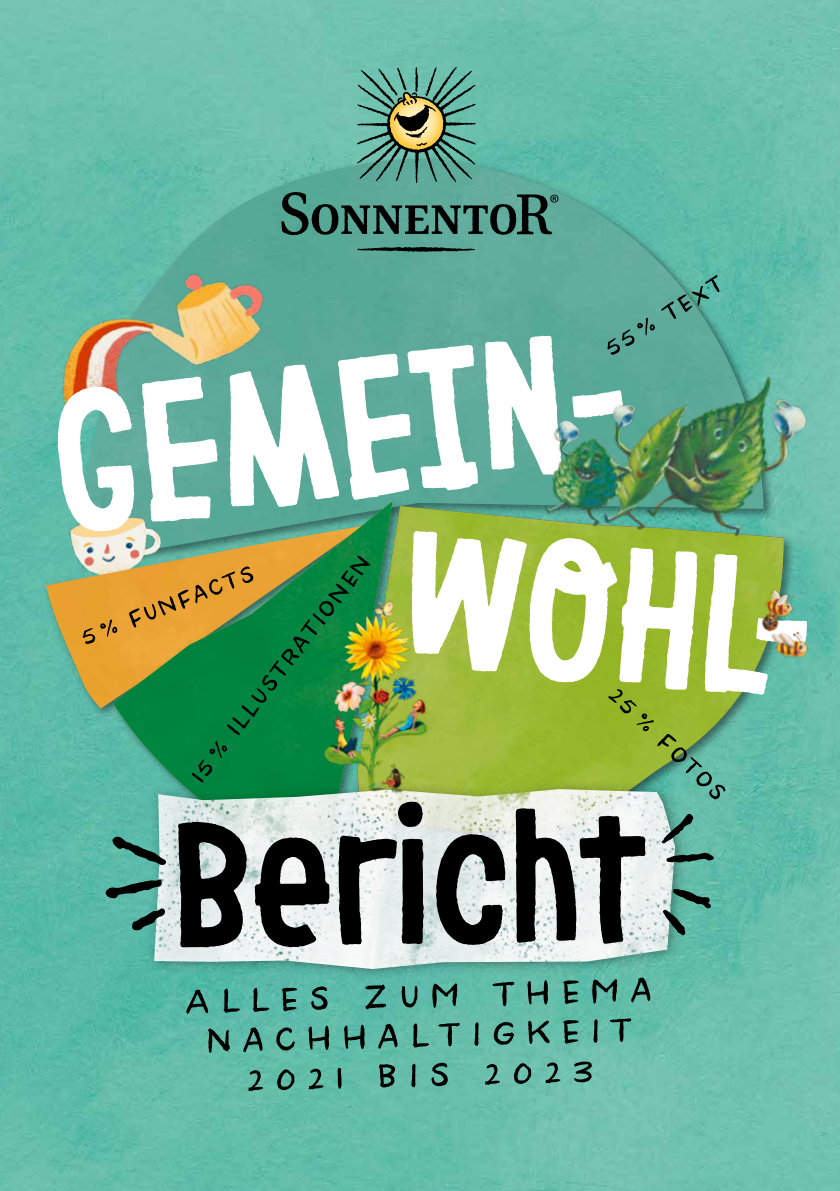
<style>
.page{position:relative;width:840px;height:1191px;background:#fff}
.page>*{position:absolute;margin:0;border:0;box-sizing:border-box;transform-origin:0 0}
.t1{font:188px "Le Osler Rough";color:#fff}
.t2{font:184.4px "Le Osler Rough";color:#fff}
.t3{font:165.4px "Le Osler Rough";letter-spacing:-.005em;color:#000}
.t4{font:73.8px "The Perfect Match Small Sans";color:#000}
.t5{font:50.6px "The Perfect Match Small Sans";color:#000}
.s1{font-size:188px}
</style>
<div class="page">
<img style="left:0;top:0;width:839px;height:1191px">
<img style="left:73px;top:159px;width:690px;height:344px">
<img style="left:31px;top:480px;width:160px;height:138px">
<div style="left:42px;top:522px;width:333px;height:198px;background:#000;opacity:.44"></div>
<img style="left:46px;top:525px;width:64px;height:183px">
<img style="left:30px;top:236px;width:263px;height:197px">
<img style="left:403px;top:506px;width:380px;height:328px">
<div style="left:110px;top:498px;width:293px;height:370px;background:#000;opacity:.44"></div>
<img style="left:113px;top:501px;width:279px;height:335px">
<div style="left:146px;top:780px;width:541px;height:201px;background:#000;opacity:.4"></div>
<img style="left:154px;top:789px;width:520px;height:180px">
<svg style="left:665px;top:852px;width:48px;height:10px"></svg>
<svg style="left:661px;top:813px;width:32px;height:30px"></svg>
<svg style="left:662px;top:889px;width:49px;height:46px;background:#5c968a"></svg>
<svg style="left:281px;top:192px;width:277px;height:43px;background:#40766a"></svg>
<svg style="left:357px;top:246px;width:117px;height:6px"></svg>
<svg style="left:356px;top:67px;width:119px;height:116px;background:#64977f"></svg>
<svg style="left:112px;top:836px;width:54px;height:29px;background:#4d897e"></svg>
<svg style="left:105px;top:879px;width:57px;height:19px"></svg>
<svg style="left:131px;top:908px;width:34px;height:22px"></svg>
<img style="left:511px;top:335px;width:309px;height:224px">
<img style="left:297px;top:593px;width:155px;height:215px">
<img style="left:695px;top:557px;width:144px;height:139px">
<p class="t5" style="left:586px;top:316px;width:135px;rotate:-31deg">55 % Text</p>
<h1 class="t1" style="left:47px;top:359px;width:611px;rotate:-7deg">GEMEIN-</h1>
<h2 class="t2" style="left:419px;top:492px;width:407px;rotate:5deg">WOHL<span class="s1">-</span></h2>
<p class="t5" style="left:165px;top:756px;width:281px;rotate:-53deg">15 % Illustrationen</p>
<p class="t5" style="left:68px;top:601px;width:185px;rotate:-21deg">5 % funfacts</p>
<p class="t5" style="left:639px;top:663px;width:153px;rotate:44deg">25 % Fotos</p>
<h3 class="t3" style="left:180px;top:789px;width:475px">Bericht</h3>
<h3 class="t4" style="left:182px;top:946px;width:469px;rotate:-2deg">Alles zum Thema</h3>
<h3 class="t4" style="left:204px;top:985px;width:427px;rotate:-2deg">Nachhaltigkeit</h3>
<h3 class="t4" style="left:245px;top:1024px;width:348px;rotate:-2deg">2021 bis 2023</h3>
</div>
